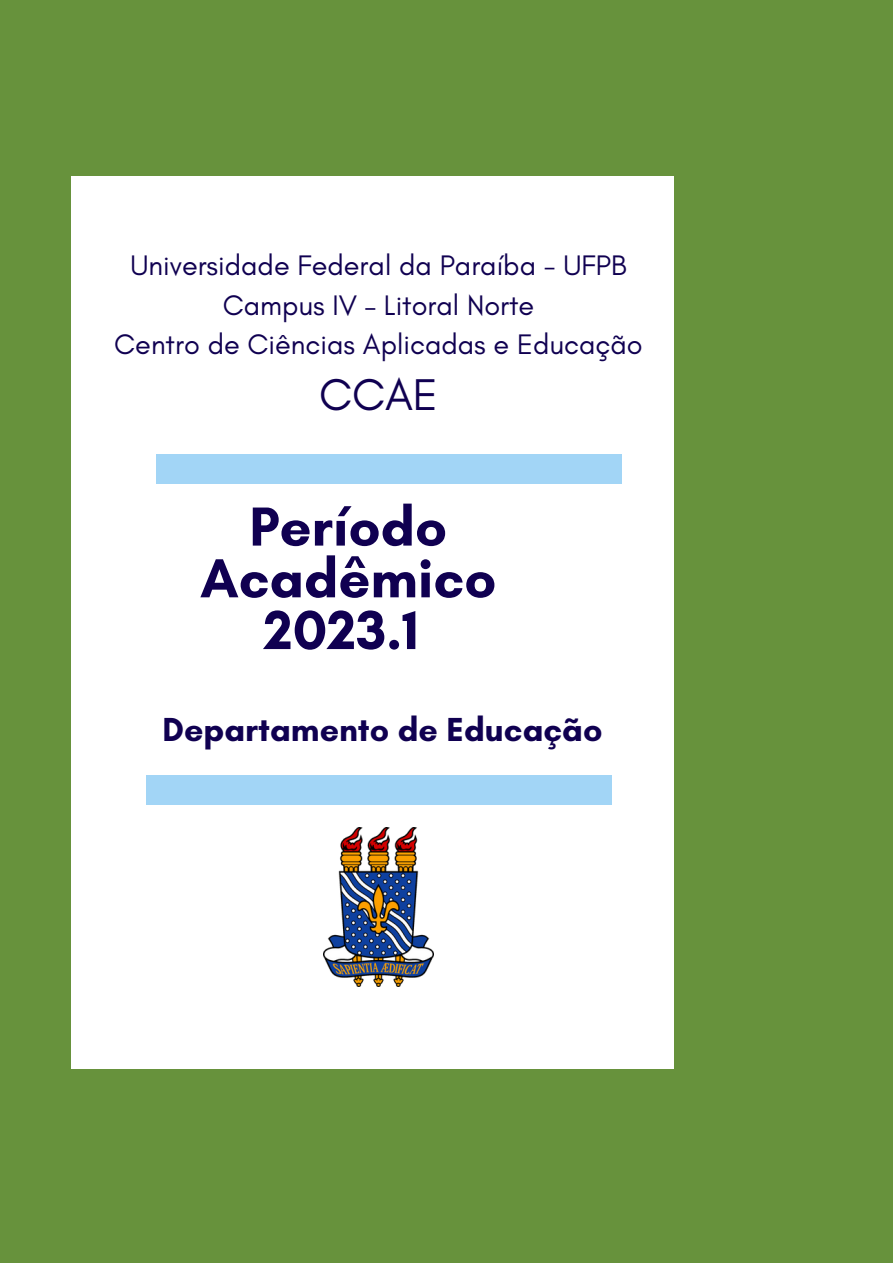
<style>
.page{position:relative;width:893px;height:1264px;background:#fff}
.page>*{position:absolute;margin:0;border:0;box-sizing:border-box;transform-origin:0 0}
.t1{font:700 55.95px/51.8px "Glacial Indifference";color:#100051;text-align:center}
.t2{font:45.3px "Glacial Indifference";color:#100051}
.t3{font:700 33.9px "Glacial Indifference";color:#100051}
.t4{font:28.8px "Glacial Indifference";color:#100051}
</style>
<div class="page">
<div style="left:0;top:0;width:892px;height:1262px;background:#67923c"></div>
<div style="left:71px;top:176px;width:602px;height:893px;background:#fff"></div>
<div style="left:156px;top:454px;width:465px;height:30px;background:#a2d5f6"></div>
<div style="left:146px;top:775px;width:465px;height:29px;background:#a2d5f6"></div>
<img style="left:323px;top:828px;width:110px;height:158px">
<p class="t4" style="left:130px;top:248px;width:497px">Universidade Federal da Paraíba - UFPB</p>
<p class="t4" style="left:223px;top:287px;width:313px">Campus IV – Litoral Norte</p>
<p class="t4" style="left:114px;top:327px;width:530px">Centro de Ciências Aplicadas e Educação</p>
<p class="t2" style="left:319px;top:367px;width:120px">CCAE</p>
<p class="t1" style="left:200px;top:500px;width:298px">Período<br>Acadêmico<br>2023.1</p>
<p class="t3" style="left:162px;top:709px;width:441px">Departamento de Educação</p>
</div>
